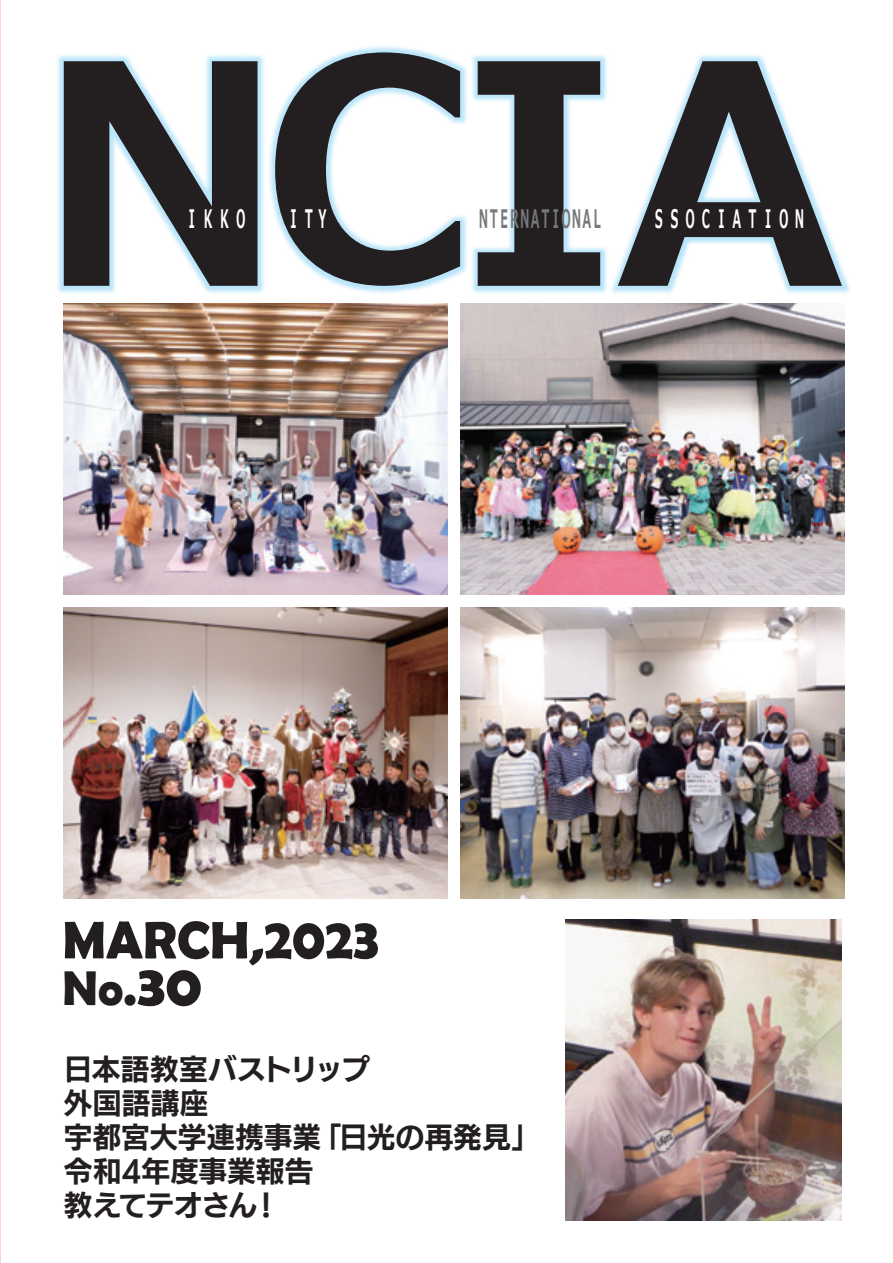
<style>
.page{position:relative;width:893px;height:1263px;background:#fff}
.page>*{position:absolute;margin:0;border:0;box-sizing:border-box;transform-origin:0 0}
.t1{font:700 53.1px "Berlin Sans FB Demi";color:#231f20}
.t2{font:700 47.85px "Berlin Sans FB Demi";color:#231f20}
.t3{font:28.65px/34px "UD Kakugo Large Pr 6 B";color:#231f20}
.t4{font:700 25.5px "Meiryo";letter-spacing:.36em;color:#fff;scale:.45 1}
.t5{font:700 25.5px "Meiryo";letter-spacing:-.1em;color:#76787b;scale:.45 1}
.s1{font-size:58.5px}
</style>
<div class="page">
<svg style="left:0;top:0;width:1px;height:1263px"></svg>
<img style="left:64px;top:344px;width:384px;height:251px">
<img style="left:64px;top:608px;width:384px;height:291px">
<img style="left:460px;top:344px;width:384px;height:251px">
<img style="left:460px;top:608px;width:384px;height:291px">
<img style="left:57px;top:46px;width:793px;height:298px">
<svg style="left:64px;top:61px;width:194px;height:225px"></svg>
<svg style="left:275px;top:52px;width:185px;height:234px"></svg>
<svg style="left:478px;top:61px;width:122px;height:225px"></svg>
<svg style="left:618px;top:61px;width:224px;height:225px"></svg>
<img style="left:566px;top:919px;width:276px;height:302px">
<p class="t4" style="left:186px;top:204px;width:136px">ＩＫＫＯ</p>
<p class="t4" style="left:288px;top:204px;width:87px">ＩTY</p>
<p class="t5" style="left:478px;top:204px;width:280px">ＮＴＥＲＮＡＴＩＯＮＡＬ</p>
<p class="t4" style="left:653px;top:204px;width:339px">ＳＳＯＣＩＡＴＩＯＮ</p>
<h1 class="t1" style="left:63px;top:909px;width:318px">MARCH,<span class="s1">2023</span></h1>
<h2 class="t2" style="left:63px;top:961px;width:141px">No.<span class="s1">30</span></h2>
<p class="t3" style="left:64px;top:1053px;width:478px">日本語教室バストリップ<br>外国語講座<br>宇都宮大学連携事業「日光の再発見」令和4年度事業報告<br>教えてテオさん！</p>
</div>
